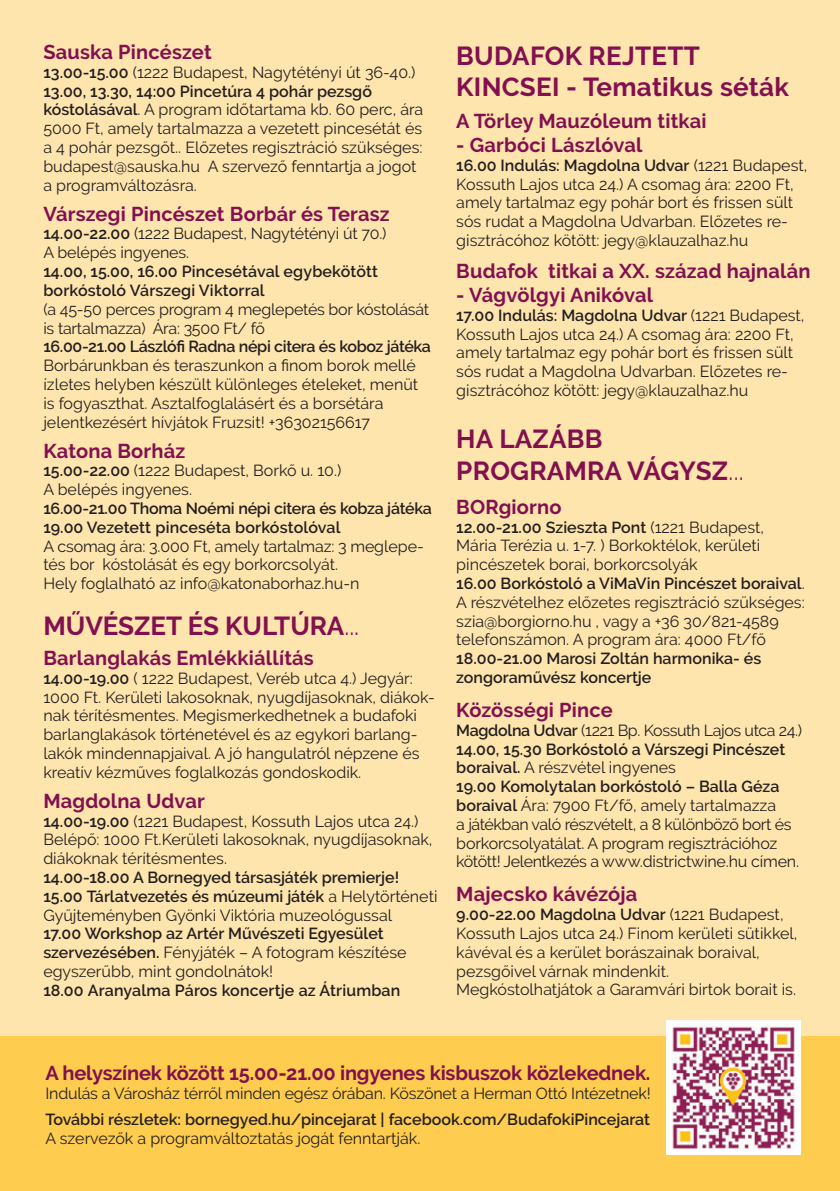
<style>
.page{position:relative;width:840px;height:1191px;background:#fff}
.page>*{position:absolute;margin:0;border:0;box-sizing:border-box;transform-origin:0 0}
.t1{font:700 26px/31.2px "Raleway";letter-spacing:.01em;color:#821050}
.t2{font:700 20px "Raleway";letter-spacing:.01em;color:#821050}
.t3{font:700 20px "Raleway";letter-spacing:-.01em;color:#821050}
.t4{font:16px/18.8px "Raleway";color:#231f20}
.t5{font:600 16px/18.8px "Raleway";color:#231f20}
.t6{font:600 16px "Raleway";letter-spacing:-.02em;color:#231f20}
.s1{font-weight:600}
.s2{font-weight:400}
</style>
<div class="page">
<div style="left:0;top:0;width:839px;height:1191px;background:#fee5ae"></div>
<div style="left:0;top:1036px;width:839px;height:155px;background:#fecc4e"></div>
<img style="left:666px;top:1020px;width:133px;height:134px">
<p class="t2" style="left:43px;top:41px;width:170px">Sauska Pincészet</p>
<p class="t4" style="left:43px;top:63px;width:381px"><span class="s1">13.00-15.00</span> (1222 Budapest, Nagytétényi út 36-40.)<br><span class="s1">13.00, 13.30, 14:00 Pincetúra 4 pohár pezsgő kóstolásával</span>. A program időtartama kb. 60 perc, ára 5000 Ft, amely tartalmazza a vezetett pincesétát és a 4 pohár pezsgőt.. Előzetes regisztráció szükséges: budapest@sauska.hu A szervező fenntartja a jogot a programváltozásra.</p>
<p class="t2" style="left:43px;top:202px;width:348px">Várszegi Pincészet Borbár és Terasz</p>
<p class="t4" style="left:43px;top:224px;width:344px"><span class="s1">14.00-22.00</span> (1222 Budapest, Nagytétényi út 70.)<br>A belépés ingyenes.</p>
<p class="t5" style="left:43px;top:262px;width:336px">14.00, 15.00, 16.00 Pincesétával egybekötött borkóstoló Várszegi Viktorral</p>
<p class="t4" style="left:43px;top:300px;width:387px">(a 45-50 perces program 4 meglepetés bor kóstolását is tartalmazza) Ára: 3500 Ft/ fő</p>
<p class="t6" style="left:43px;top:337px;width:389px">16.00-21.00 Lászlófi Radna népi citera és koboz játéka</p>
<p class="t4" style="left:43px;top:356px;width:376px">Borbárunkban és teraszunkon a finom borok mellé ízletes helyben készült különleges ételeket, menüt is fogyaszthat. Asztalfoglalásért és a borsétára jelentkezésért hívjátok Fruzsit! +36302156617</p>
<p class="t2" style="left:43px;top:439px;width:143px">Katona Borház</p>
<p class="t4" style="left:43px;top:461px;width:299px"><span class="s1">15.00-22.00</span> (1222 Budapest, Borkő u. 10.)<br>A belépés ingyenes.</p>
<p class="t5" style="left:43px;top:499px;width:390px">16.00-21.00 Thoma Noémi népi citera és kobza játéka<br>19.00 Vezetett pinceséta borkóstolóval</p>
<p class="t4" style="left:43px;top:536px;width:382px">A csomag ára: 3.000 Ft, amely tartalmaz: 3 meglepe&shy;tés bor kóstolását és egy borkorcsolyát.<br>Hely foglalható az info@katonaborhaz.hu-n</p>
<h1 class="t1" style="left:43px;top:610px;width:317px">MŰVÉSZET ÉS KULTÚRA<span class="s2">...</span></h1>
<p class="t2" style="left:43px;top:646px;width:272px">Barlanglakás Emlékkiállítás</p>
<p class="t4" style="left:43px;top:668px;width:393px"><span class="s1">14.00-19.00</span> ( 1222 Budapest, Veréb utca 4.) Jegyár:<br>1000 Ft. Kerületi lakosoknak, nyugdíjasoknak, diákok&shy;nak térítésmentes. Megismerkedhetnek a budafoki barlanglakások történetével és az egykori barlang&shy;lakók mindennapjaival. A jó hangulatról népzene és kreatív kézműves foglalkozás gondoskodik.</p>
<p class="t2" style="left:43px;top:789px;width:163px">Magdolna Udvar</p>
<p class="t4" style="left:43px;top:811px;width:390px"><span class="s1">14.00-19.00</span> (1221 Budapest, Kossuth Lajos utca 24.)<br>Belépő: 1000 Ft.Kerületi lakosoknak, nyugdíjasoknak, diákoknak térítésmentes.</p>
<p class="t5" style="left:43px;top:868px;width:395px">14.00-18.00 A Bornegyed társasjáték premierje!<br>15.00 Tárlatvezetés és múzeumi játék <span class="s2">a Helytörténeti<br>Gyűjteményben Gyönki Viktória muzeológussal</span></p>
<p class="t4" style="left:43px;top:924px;width:364px"><span class="s1">17.00 Workshop az Artér Művészeti Egyesület szervezésében.</span> Fényjáték – A fotogram készítése egyszerűbb, mint gondolnátok!</p>
<p class="t5" style="left:43px;top:980px;width:358px">18.00 Aranyalma Páros koncertje az Átriumban</p>
<h1 class="t1" style="left:456px;top:40px;width:334px">BUDAFOK REJTETT<br>KINCSEI - Tematikus séták</h1>
<p class="t2" style="left:456px;top:109px;width:252px">A Törley Mauzóleum titkai</p>
<p class="t2" style="left:456px;top:133px;width:188px">- Garbóci Lászlóval</p>
<p class="t4" style="left:456px;top:156px;width:352px"><span class="s1">16.00 Indulás: Magdolna Udvar</span> (1221 Budapest, Kossuth Lajos utca 24.) A csomag ára: 2200 Ft, amely tartalmaz egy pohár bort és frissen sült sós rudat a Magdolna Udvarban. Előzetes re&shy;gisztrácóhoz kötött: jegy@klauzalhaz.hu</p>
<p class="t2" style="left:456px;top:259px;width:355px">Budafok titkai a XX. század hajnalán</p>
<p class="t2" style="left:456px;top:283px;width:198px">- Vágvölgyi Anikóval</p>
<p class="t4" style="left:456px;top:306px;width:349px"><span class="s1">17.00 Indulás: Magdolna Udvar</span> (1221 Budapest, Kossuth Lajos utca 24.) A csomag ára: 2200 Ft, amely tartalmaz egy pohár bort és frissen sült sós rudat a Magdolna Udvarban. Előzetes re&shy;gisztrácóhoz kötött: jegy@klauzalhaz.hu</p>
<h1 class="t1" style="left:456px;top:424px;width:289px">HA LAZÁBB<br>PROGRAMRA VÁGYSZ<span class="s2">...</span></h1>
<p class="t2" style="left:456px;top:495px;width:107px">BORgiorno</p>
<p class="t4" style="left:456px;top:517px;width:350px"><span class="s1">12.00-21.00 Szieszta Pont</span> (1221 Budapest, Mária Terézia u. 1-7. ) Borkoktélok, kerületi pincészetek borai, borkorcsolyák<br><span class="s1">16.00 Borkóstoló a ViMaVin Pincészet boraival</span>.<br>A részvételhez előzetes regisztráció szükséges: szia@borgiorno.hu , vagy a +36 30/821-4589 telefonszámon. A program ára: 4000 Ft/fő</p>
<p class="t5" style="left:456px;top:649px;width:306px">18.00-21.00 Marosi Zoltán harmonika- és zongoraművész koncertje</p>
<p class="t2" style="left:456px;top:698px;width:158px">Közösségi Pince</p>
<p class="t4" style="left:456px;top:720px;width:347px"><span class="s1">Magdolna Udvar</span> (1221 Bp. Kossuth Lajos utca 24.)<br><span class="s1">14.00, 15.30 Borkóstoló a Várszegi Pincészet boraival.</span> A részvétel ingyenes<br><span class="s1">19.00 Komolytalan borkóstoló – Balla Géza boraival</span> Ára: 7900 Ft/fő, amely tartalmazza<br>a játékban való részvételt, a 8 különböző bort és borkorcsolyatálat. A program regisztrációhoz kötött! Jelentkezés a www.districtwine.hu címen.</p>
<p class="t2" style="left:456px;top:883px;width:182px">Majecsko kávézója</p>
<p class="t4" style="left:456px;top:905px;width:342px"><span class="s1">9.00-22.00 Magdolna Udvar</span> (1221 Budapest, Kossuth Lajos utca 24.) Finom kerületi sütikkel, kávéval és a kerület borászainak boraival, pezsgőivel várnak mindenkit.<br>Megkóstolhatjátok a Garamvári birtok borait is.</p>
<p class="t3" style="left:45px;top:1061px;width:606px">A helyszínek között 15.00-21.00 ingyenes kisbuszok közlekednek.</p>
<p class="t4" style="left:45px;top:1084px;width:606px">Indulás a Városház térről minden egész órában. Köszönet a Herman Ottó Intézetnek!</p>
<p class="t5" style="left:45px;top:1110px;width:606px">További részletek: bornegyed.hu/pincejarat | facebook.com/BudafokiPincejarat</p>
<p class="t4" style="left:45px;top:1129px;width:376px">A szervezők a programváltoztatás jogát fenntartják.</p>
</div>
